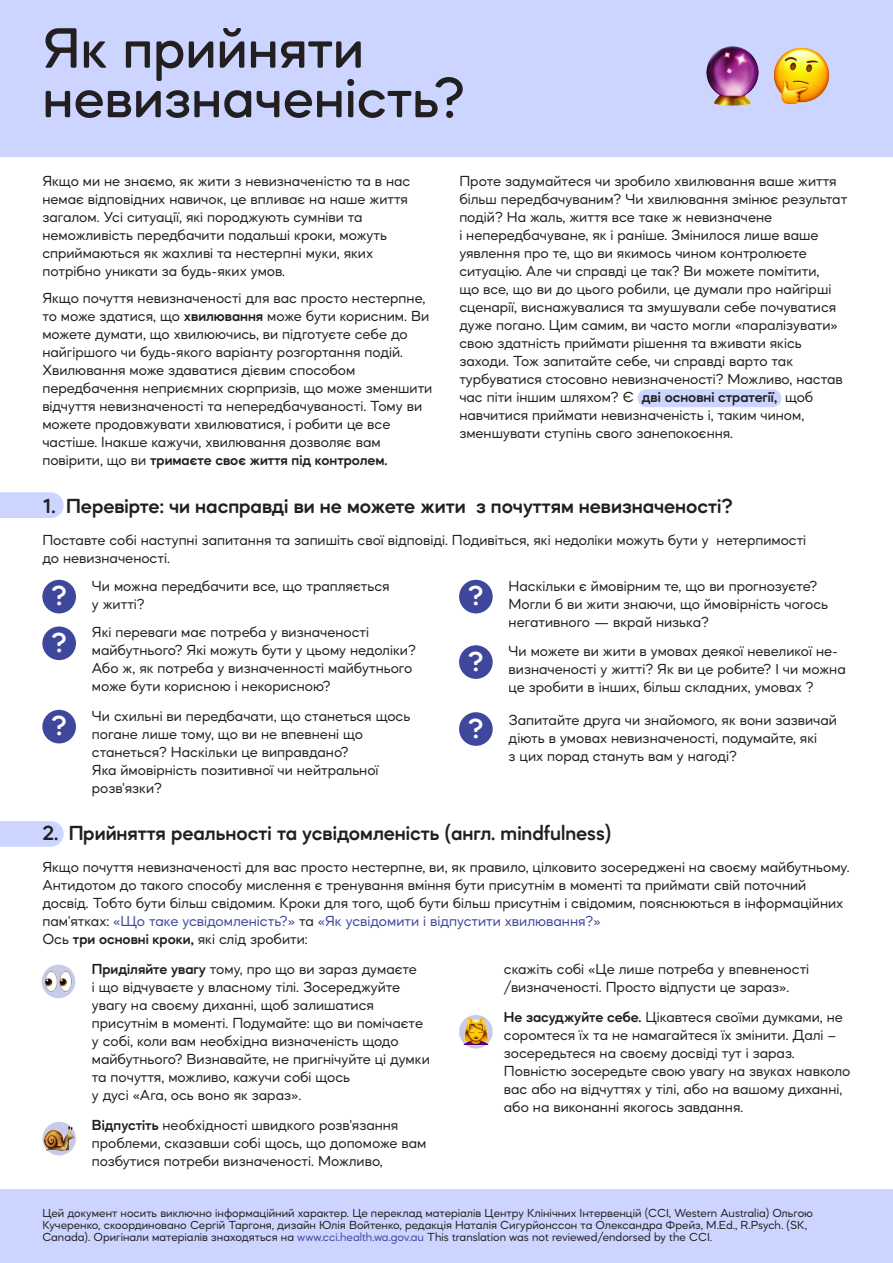
<style>
.page{position:relative;width:893px;height:1263px;background:#fff}
.page>*{position:absolute;margin:0;border:0;box-sizing:border-box;transform-origin:0 0}
.t1{font:500 58.5px/49.5px "Mazzard Soft M";color:#231f20}
.t2{font:600 28.35px "Mazzard Soft M";color:#fff}
.t3{font:600 21px "Mazzard Soft M";color:#231f20}
.t4{font:15px/18px "Mazzard Soft M";color:#231f20}
.t5{font:12px/12px "Mazzard Soft M";color:#231f20}
.s1{font-weight:600}
.s2{color:#3f479d}
</style>
<div class="page">
<div style="left:0;top:0;width:893px;height:156px;background:#ccd5ff"></div>
<div style="left:0;top:1190px;width:893px;height:73px;background:#ccd5ff"></div>
<div style="left:638px;top:389px;width:143px;height:18px;background:#ccd5ff;border-radius:9px"></div>
<svg style="left:0;top:492px;width:64px;height:26px;background:#cfd7ff"></svg>
<svg style="left:0;top:821px;width:64px;height:26px;background:#cfd7ff"></svg>
<div style="left:42px;top:580px;width:34px;height:33px;background:#3f479d;border-radius:50%"></div>
<div style="left:459px;top:580px;width:34px;height:33px;background:#3f479d;border-radius:50%"></div>
<div style="left:459px;top:645px;width:34px;height:34px;background:#3f479d;border-radius:50%"></div>
<div style="left:459px;top:712px;width:34px;height:34px;background:#3f479d;border-radius:50%"></div>
<div style="left:42px;top:626px;width:34px;height:34px;background:#3f479d;border-radius:50%"></div>
<div style="left:42px;top:710px;width:34px;height:33px;background:#3f479d;border-radius:50%"></div>
<div style="left:42px;top:965px;width:33px;height:33px;background:#c8cbe7;border-radius:50%"></div>
<img style="left:46px;top:972px;width:25px;height:19px">
<div style="left:42px;top:1122px;width:34px;height:33px;background:#c8cbe7;border-radius:50%"></div>
<img style="left:45px;top:1126px;width:28px;height:25px">
<img style="left:773px;top:47px;width:57px;height:58px">
<img style="left:707px;top:46px;width:51px;height:60px">
<div style="left:459px;top:1015px;width:34px;height:33px;background:#c8cbe7;border-radius:50%"></div>
<img style="left:464px;top:1018px;width:24px;height:27px">
<h1 class="t1" style="left:42px;top:22px;width:424px">Як прийняти невизначеність?</h1>
<p class="t4" style="left:42px;top:172px;width:369px">Якщо ми не знаємо, як жити з невизначеністю та в нас немає відповідних навичок, це впливає на наше життя загалом. Усі ситуації, які породжують сумніви та неможливість передбачити подальші кроки, можуть сприймаються як жахливі та нестерпні муки, яких потрібно уникати за будь-яких умов.</p>
<p class="t4" style="left:42px;top:289px;width:391px">Якщо почуття невизначеності для вас просто нестерпне, то може здатися, що <span class="s1">хвилювання</span> може бути корисним. Ви можете думати, що хвилюючись, ви підготуєте себе до найгіршого чи будь-якого варіанту розгортання подій.<br>Хвилювання може здаватися дієвим способом передбачення неприємних сюрпризів, що може зменшити відчуття невизначеності та непередбачуваності. Тому ви можете продовжувати хвилюватися, і робити це все частіше. Інакше кажучи, хвилювання дозволяє вам повірити, що ви <span class="s1">тримаєте своє життя під контролем.</span></p>
<p class="t4" style="left:459px;top:171px;width:389px">Проте задумайтеся чи зробило хвилювання ваше життя більш передбачуваним? Чи хвилювання змінює результат подій? На жаль, життя все таке ж невизначене<br>і непередбачуване, як і раніше. Змінилося лише ваше уявлення про те, що ви якимось чином контролюєте ситуацію. Але чи справді це так? Ви можете помітити,<br>що все, що ви до цього робили, це думали про найгірші сценарії, виснажувалися та змушували себе почуватися дуже погано. Цим самим, ви часто могли «паралізувати» свою здатність приймати рішення та вживати якісь заходи. Тож запитайте себе, чи справді варто так турбуватися стосовно невизначеності? Можливо, настав час піти іншим шляхом? Є <span class="s1">дві основні стратегії,</span> щоб навчитися приймати невизначеність і, таким чином, зменшувати ступінь свого занепокоєння.</p>
<h3 class="t3" style="left:42px;top:492px;width:692px">1. Перевірте: чи насправді ви не можете жити з почуттям невизначеності?</h3>
<p class="t4" style="left:42px;top:530px;width:765px">Поставте собі наступні запитання та запишіть свої відповіді. Подивіться, які недоліки можуть бути у нетерпимості до невизначеності.</p>
<p class="t4" style="left:92px;top:576px;width:299px">Чи можна передбачити все, що трапляється у житті?</p>
<p class="t4" style="left:509px;top:576px;width:321px">Наскільки є ймовірним те, що ви прогнозуєте?<br>Могли б ви жити знаючи, що ймовірність чогось негативного — вкрай низька?</p>
<p class="t4" style="left:509px;top:642px;width:339px">Чи можете ви жити в умовах деякої невеликої не&shy;визначеності у житті? Як ви це робите? І чи можна це зробити в інших, більш складних, умовах ?</p>
<p class="t4" style="left:509px;top:710px;width:330px">Запитайте друга чи знайомого, як вони зазвичай діють в умовах невизначеності, подумайте, які<br>з цих порад стануть вам у нагоді?</p>
<h2 class="t2" style="left:51px;top:578px;width:17px">?</h2>
<h2 class="t2" style="left:468px;top:578px;width:17px">?</h2>
<p class="t4" style="left:92px;top:623px;width:325px">Які переваги має потреба у визначеності майбутнього? Які можуть бути у цьому недоліки?<br>Або ж, як потреба у визначенності майбутнього може бути корисною і некорисною?</p>
<p class="t4" style="left:92px;top:706px;width:320px">Чи схильні ви передбачати, що станеться щось погане лише тому, що ви не впевнені що станеться? Наскільки це виправдано?<br>Яка ймовірність позитивної чи нейтральної розв'язки?</p>
<h2 class="t2" style="left:51px;top:624px;width:17px">?</h2>
<h2 class="t2" style="left:468px;top:643px;width:17px">?</h2>
<h2 class="t2" style="left:51px;top:708px;width:17px">?</h2>
<h2 class="t2" style="left:468px;top:710px;width:17px">?</h2>
<h3 class="t3" style="left:42px;top:820px;width:570px">2. Прийняття реальності та усвідомленість (англ. mindfulness)</h3>
<p class="t4" style="left:42px;top:858px;width:809px">Якщо почуття невизначеності для вас просто нестерпне, ви, як правило, цілковито зосереджені на своєму майбутньому.<br>Антидотом до такого способу мислення є тренування вміння бути присутнім в моменті та приймати свій поточний досвід. Тобто бути більш свідомим. Кроки для того, щоб бути більш присутнім і свідомим, пояснюються в інформаційних пам'ятках: <span class="s2">«Що таке усвідомленість?»</span> та <span class="s2">«Як усвідомити і відпустити хвилювання?»<br></span>Ось <span class="s1">три основні кроки,</span> які слід зробити:</p>
<p class="t4" style="left:92px;top:960px;width:339px"><span class="s1">Приділяйте увагу</span> тому, про що ви зараз думаєте<br>і що відчуваєте у власному тілі. Зосереджуйте увагу на своєму диханні, щоб залишатися присутнім в моменті. Подумайте: що ви помічаєте у собі, коли вам необхідна визначеність щодо майбутнього? Визнавайте, не пригнічуйте ці думки та почуття, можливо, кажучи собі щось<br>у дусі «Ага, ось воно як зараз».</p>
<p class="t4" style="left:92px;top:1116px;width:336px"><span class="s1">Відпустіть</span> необхідності швидкого розв'язання проблеми, сказавши собі щось, що допоможе вам позбутися потреби визначеності. Можливо,</p>
<p class="t4" style="left:504px;top:960px;width:307px">скажіть собі «Це лише потреба у впевненості /визначеності. Просто відпусти це зараз».</p>
<p class="t4" style="left:504px;top:1008px;width:348px"><span class="s1">Не засуджуйте себе.</span> Цікавтеся своїми думками, не соромтеся їх та не намагайтеся їх змінити. Далі – зосередьтеся на своєму досвіді тут і зараз.<br>Повністю зосередьте свою увагу на звуках навколо вас або на відчуттях у тілі, або на вашому диханні, або на виконанні якогось завдання.</p>
<p class="t5" style="left:42px;top:1207px;width:772px">Цей документ носить виключно інформаційний характер. Це переклад матеріалів Центру Клінічних Інтервенцій (CCI, Western Australia) Ольгою<br>Кучеренко, скоординовано Сергій Таргоня, дизайн Юлія Войтенко, редакція Наталія Сигурйонссон та Олександра Фрейз, M.Ed., R.Psych. (SK,<br>Canada). Оригінали матеріалів знаходяться на <span class="s2">www.cci.health.wa.gov.au</span> This translation was not reviewed/endorsed by the CCI.</p>
</div>
